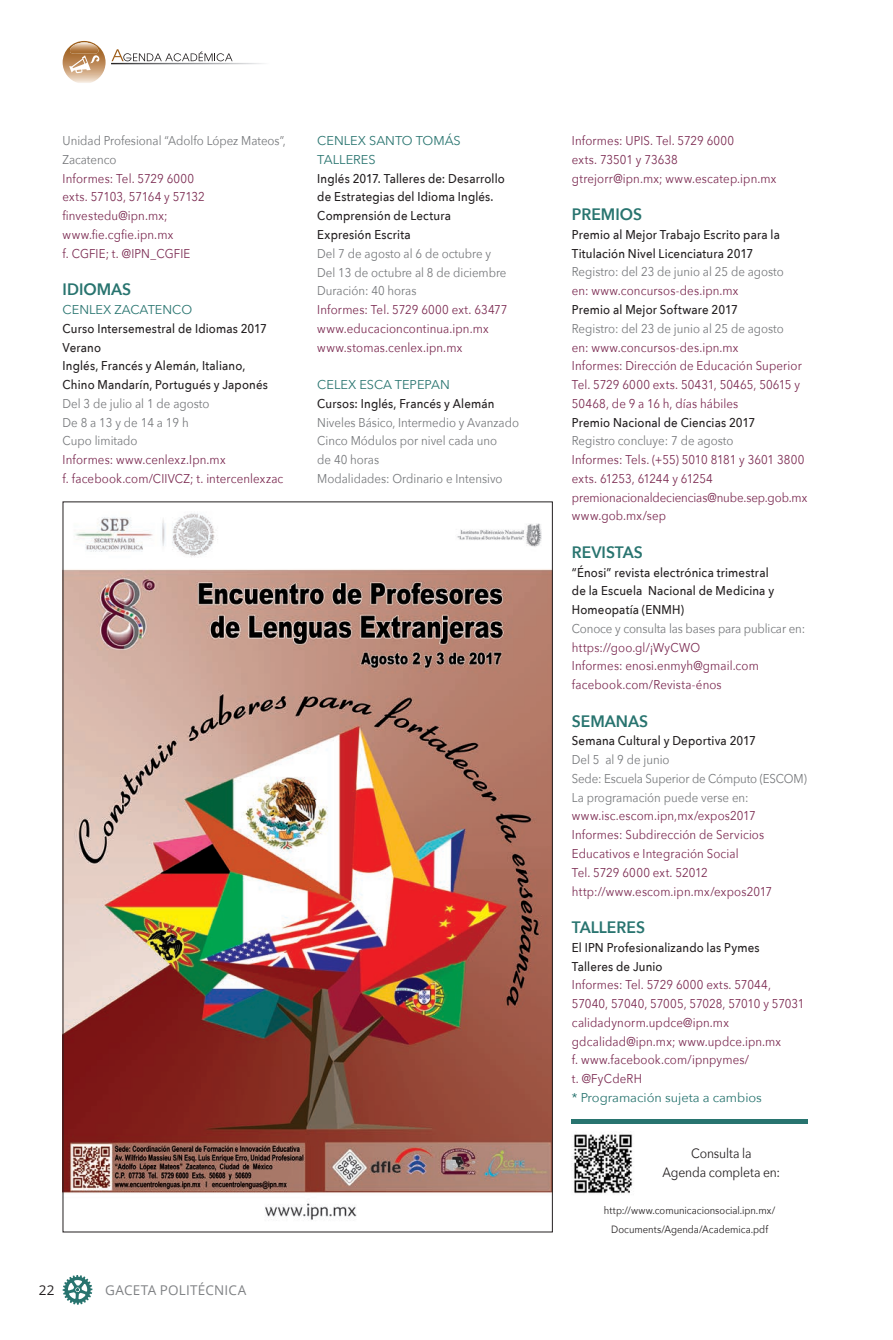
<style>
.page{position:relative;width:893px;height:1340px;background:#fff}
.page>*{position:absolute;margin:0;border:0;box-sizing:border-box;transform-origin:0 0}
.t1{font:600 16.5px "Avenir Next";color:#28746f;scale:.95 1}
.t2{font:13.5px/18.8px "Avenir Next";letter-spacing:-.01em;color:#231f20;text-align:center;scale:.9 1}
.t3{font:13.5px "Open Sans";letter-spacing:.015em;color:#808285}
.t4{font:13.5px "Open Sans";color:#231f20}
.t5{font:12.75px/18.8px "Avenir Next";letter-spacing:.01em;color:#7b2a51;scale:.9 1}
.t6{font:500 12.75px/18.8px "Avenir Next";letter-spacing:.015em;color:#231f20;scale:.9 1}
.t7{font:12.75px/18.8px "Avenir Next";color:#76787b;scale:.9 1}
.t8{font:12.75px/18.8px "Avenir Next";color:#28746f}
.t9{font:10.5px/18.8px "Avenir Next";color:#231f20;text-align:center;scale:.9 1}
</style>
<div class="page">
<svg style="left:63px;top:1275px;width:29px;height:29px"></svg>
<svg style="left:111px;top:49px;width:121px;height:12px"></svg>
<svg style="left:111px;top:63px;width:153px;height:1px"></svg>
<svg style="left:63px;top:41px;width:42px;height:42px"></svg>
<img style="left:65px;top:513px;width:485px;height:707px">
<svg style="left:571px;top:1119px;width:236px;height:4px"></svg>
<img style="left:573px;top:1134px;width:60px;height:60px">
<p class="t7" style="left:63px;top:131px;width:249px">Unidad Profesional “Adolfo López Mateos”,<br>Zacatenco</p>
<p class="t5" style="left:63px;top:168px;width:159px">Informes: Tel. 5729 6000 exts. 57103, 57164 y 57132 finvestedu@ipn.mx; www.fie.cgfie.ipn.mx<br>f. CGFIE; t. @IPN_CGFIE</p>
<p class="t1" style="left:63px;top:275px;width:74px">IDIOMAS</p>
<p class="t8" style="left:63px;top:299px;width:131px">CENLEX ZACATENCO</p>
<p class="t6" style="left:63px;top:318px;width:229px">Curso Intersemestral de Idiomas 2017<br>Verano<br>Inglés, Francés y Alemán, Italiano,<br>Chino Mandarín, Portugués y Japonés</p>
<p class="t7" style="left:63px;top:393px;width:165px">Del 3 de julio al 1 de agosto<br>De 8 a 13 y de 14 a 19 h<br>Cupo limitado</p>
<p class="t5" style="left:63px;top:450px;width:247px">Informes: www.cenlexz.Ipn.mx<br>f. facebook.com/CIIVCZ; t. intercenlexzac</p>
<p class="t8" style="left:317px;top:131px;width:145px">CENLEX SANTO TOMÁS<br>TALLERES</p>
<p class="t6" style="left:317px;top:168px;width:210px">Inglés 2017. Talleres de: Desarrollo de Estrategias del Idioma Inglés.<br>Comprensión de Lectura<br>Expresión Escrita</p>
<p class="t7" style="left:317px;top:243px;width:212px">Del 7 de agosto al 6 de octubre y<br>Del 13 de octubre al 8 de diciembre<br>Duración: 40 horas</p>
<p class="t5" style="left:317px;top:300px;width:213px">Informes: Tel. 5729 6000 ext. 63477 www.educacioncontinua.ipn.mx www.stomas.cenlex.ipn.mx</p>
<p class="t8" style="left:317px;top:374px;width:134px">CELEX ESCA TEPEPAN</p>
<p class="t6" style="left:317px;top:393px;width:198px">Cursos: Inglés, Francés y Alemán</p>
<p class="t7" style="left:317px;top:412px;width:226px">Niveles Básico, Intermedio y Avanzado<br>Cinco Módulos por nivel cada uno<br>de 40 horas<br>Modalidades: Ordinario e Intensivo</p>
<p class="t4" style="left:39px;top:1280px;width:17px">22</p>
<p class="t3" style="left:105px;top:1280px;width:142px">GACETA POLITÉCNICA</p>
<p class="t5" style="left:571px;top:131px;width:229px">Informes: UPIS. Tel. 5729 6000<br>exts. 73501 y 73638<br>gtrejorr@ipn.mx; www.escatep.ipn.mx</p>
<p class="t1" style="left:571px;top:200px;width:75px">PREMIOS</p>
<p class="t6" style="left:571px;top:225px;width:232px">Premio al Mejor Trabajo Escrito para la<br>Titulación Nivel Licenciatura 2017</p>
<p class="t7" style="left:571px;top:262px;width:237px">Registro: del 23 de junio al 25 de agosto</p>
<p class="t5" style="left:571px;top:281px;width:186px">en: www.concursos-des.ipn.mx</p>
<p class="t6" style="left:571px;top:300px;width:186px">Premio al Mejor Software 2017</p>
<p class="t7" style="left:571px;top:318px;width:237px">Registro: del 23 de junio al 25 de agosto</p>
<p class="t5" style="left:571px;top:337px;width:257px">en: www.concursos-des.ipn.mx<br>Informes: Dirección de Educación Superior Tel. 5729 6000 exts. 50431, 50465, 50615 y 50468, de 9 a 16 h, días hábiles</p>
<p class="t6" style="left:571px;top:412px;width:205px">Premio Nacional de Ciencias 2017</p>
<p class="t7" style="left:571px;top:431px;width:181px">Registro concluye: 7 de agosto</p>
<p class="t5" style="left:571px;top:450px;width:263px">Informes: Tels. (+55) 5010 8181 y 3601 3800 exts. 61253, 61244 y 61254 premionacionaldeciencias@nube.sep.gob.mx www.gob.mx/sep</p>
<p class="t1" style="left:571px;top:538px;width:76px">REVISTAS</p>
<p class="t6" style="left:571px;top:562px;width:226px">“Énosi” revista electrónica trimestral de la Escuela Nacional de Medicina y<br>Homeopatía (ENMH)</p>
<p class="t7" style="left:571px;top:618px;width:261px">Conoce y consulta las bases para publicar en:</p>
<p class="t5" style="left:571px;top:637px;width:209px">https://goo.gl/¡WyCWO<br>Informes: enosi.enmyh@gmail.com facebook.com/Revista-énos</p>
<p class="t1" style="left:571px;top:706px;width:82px">SEMANAS</p>
<p class="t6" style="left:571px;top:731px;width:206px">Semana Cultural y Deportiva 2017</p>
<p class="t7" style="left:571px;top:750px;width:262px">Del 5 al 9 de junio<br>Sede: Escuela Superior de Cómputo (ESCOM)<br>La programación puede verse en:</p>
<p class="t5" style="left:571px;top:806px;width:224px">www.isc.escom.ipn,mx/expos2017<br>Informes: Subdirección de Servicios Educativos e Integración Social<br>Tel. 5729 6000 ext. 52012 http://www.escom.ipn.mx/expos2017</p>
<p class="t1" style="left:571px;top:913px;width:78px">TALLERES</p>
<p class="t6" style="left:571px;top:937px;width:210px">El IPN Profesionalizando las Pymes<br>Talleres de Junio</p>
<p class="t5" style="left:571px;top:975px;width:260px">Informes: Tel. 5729 6000 exts. 57044,<br>57040, 57040, 57005, 57028, 57010 y 57031 calidadynorm.updce@ipn.mx gdcalidad@ipn.mx; www.updce.ipn.mx<br>f. www.facebook.com/ipnpymes/<br>t. @FyCdeRH</p>
<p class="t8" style="left:571px;top:1087px;width:191px">* Programación sujeta a cambios</p>
<p class="t2" style="left:662px;top:1143px;width:132px">Consulta la<br>Agenda completa en:</p>
<p class="t9" style="left:603px;top:1200px;width:192px">http://www.comunicacionsocial.ipn.mx/<br>Documents/Agenda/Academica.pdf</p>
</div>
